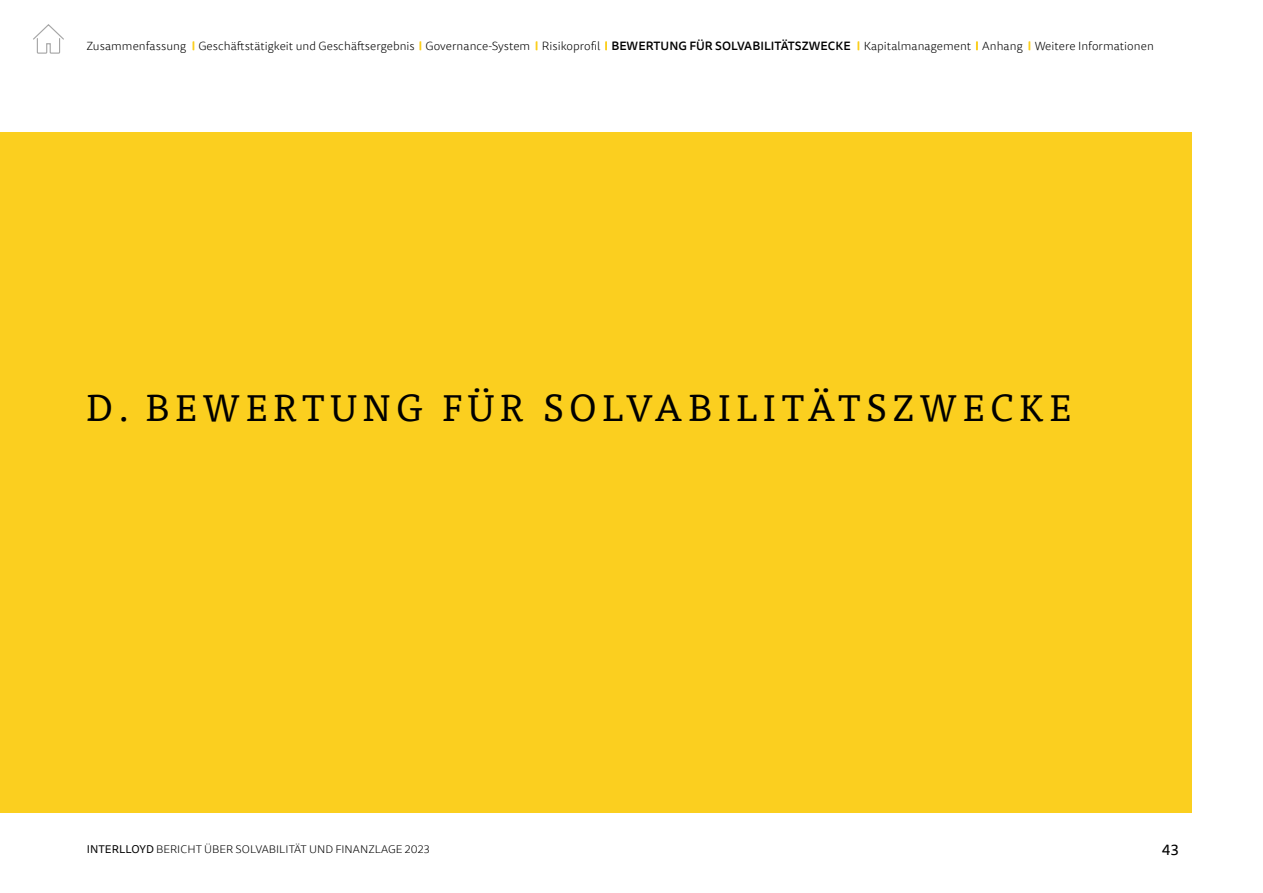
<style>
.page{position:relative;width:1263px;height:893px;background:#fff}
.page>*{position:absolute;margin:0;border:0;box-sizing:border-box;transform-origin:0 0}
.t1{font:37.5px "Tisa OT";letter-spacing:.16em;color:#000}
.t2{font:15.15px "Tisa Sans OT";color:#000}
.t3{font:300 11.85px "Tisa Sans OT";letter-spacing:.005em;color:#000}
.t4{font:300 11.1px "Tisa Sans OT";letter-spacing:.005em;color:#000}
.s1{font-size:11.7px;color:#fbcf1f}
.s2{font-weight:500}
.s3{font-weight:400}
</style>
<div class="page">
<svg style="left:33px;top:24px;width:31px;height:30px"></svg>
<div style="left:0;top:133px;width:1192px;height:680px;background:#fbcf1f"></div>
<p class="t3" style="left:86px;top:39px;width:1069px">Zusammenfassung <span class="s1">I</span> Geschäftstätigkeit und Geschäftsergebnis <span class="s1">I</span> Governance-System <span class="s1">I</span> Risikoprofil <span class="s1">I</span> <span class="s2">BEWERTUNG FÜR SOLVABILITÄTSZWECKE</span> <span class="s1">I</span> Kapitalmanagement <span class="s1">I</span> Anhang <span class="s1">I</span> Weitere Informationen</p>
<h1 class="t1" style="left:86px;top:386px;width:986px">D. BEWERTUNG FÜR SOLVABILITÄTSZWECKE</h1>
<p class="t4" style="left:87px;top:842px;width:344px"><span class="s3">INTERLLOYD</span> BERICHT ÜBER SOLVABILITÄT UND FINANZLAGE 2023</p>
<p class="t2" style="left:1162px;top:840px;width:19px">43</p>
</div>
